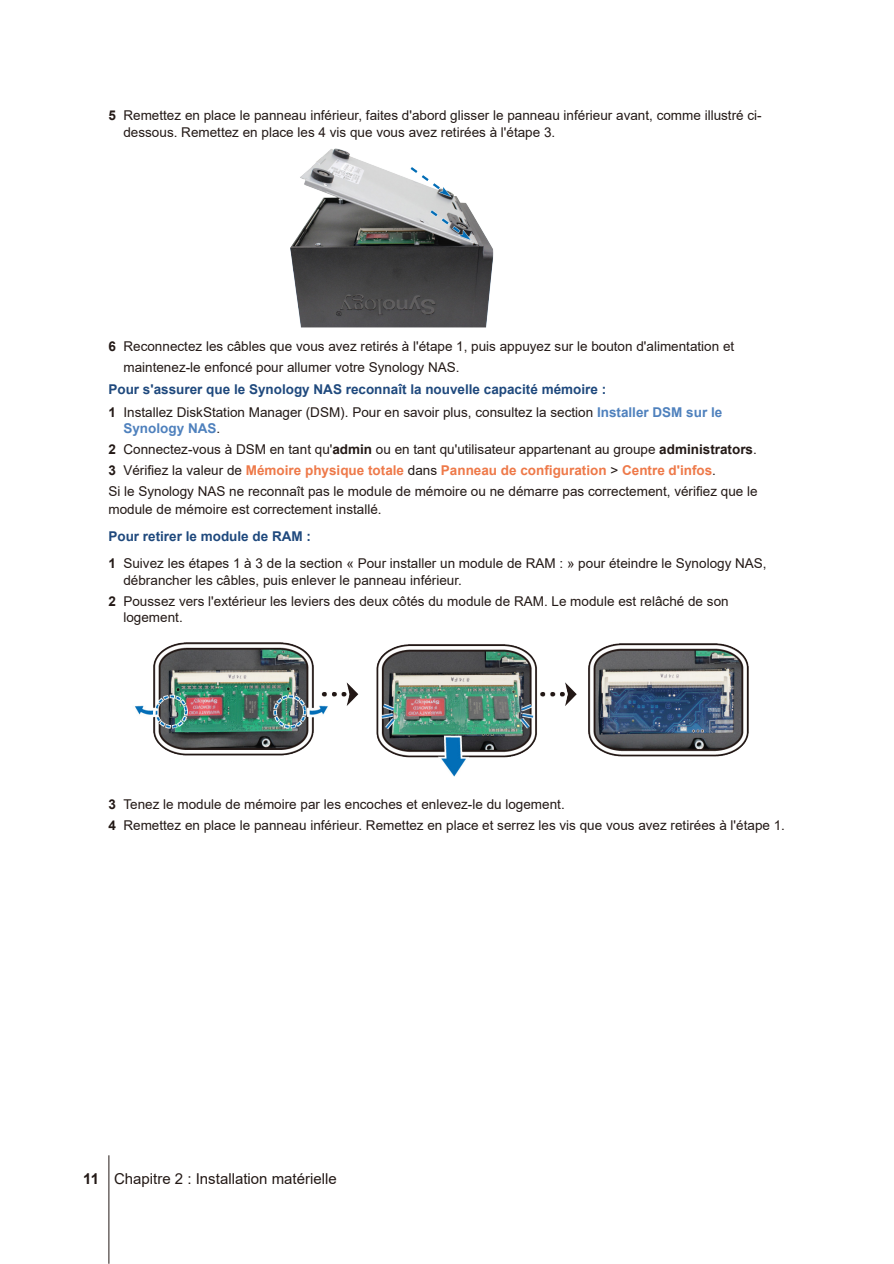
<style>
.page{position:relative;width:894px;height:1264px;background:#fff}
.page>*{position:absolute;margin:0;border:0;box-sizing:border-box;transform-origin:0 0}
.t1{font:15px "Arial";color:#231916}
.Body-sidebar{font:13.5px/16.5px "Arial";color:#231916}
.t2{font:700 13.5px "Arial";color:#ee7949}
.Task-N-sidebar{font:700 13.5px "Arial";color:#1f497d}
.Body-sidebar-2{font:700 13.5px "Arial";color:#1f497d}
.s1{font-weight:700}
.s2{font-weight:700;color:#4f81bd}
.s3{color:#231916}
.s4{font-weight:400;color:#231916}
</style>
<div class="page">
<hr style="left:108px;top:1155px;width:1px;height:108px;background:#231916">
<img style="left:290px;top:148px;width:204px;height:180px">
<img style="left:135px;top:642px;width:614px;height:135px">
<p class="Body-sidebar" style="left:123px;top:107px;width:640px;text-indent:-15px"><span class="s1">5</span> Remettez en place le panneau inférieur, faites d'abord glisser le panneau inférieur avant, comme illustré ci&shy;dessous. Remettez en place les 4 vis que vous avez retirées à l'étape 3.</p>
<p class="Body-sidebar" style="left:123px;top:336px;width:612px;line-height:21.3px;text-indent:-15px"><span class="s1">6</span> Reconnectez les câbles que vous avez retirés à l'étape 1, puis appuyez sur le bouton d'alimentation et maintenez-le enfoncé pour allumer votre Synology NAS.</p>
<p class="Task-N-sidebar" style="left:108px;top:380px;width:499px">Pour s'assurer que le Synology NAS reconnaît la nouvelle capacité mémoire :</p>
<p class="Body-sidebar" style="left:123px;top:404px;width:600px;text-indent:-15px"><span class="s1">1</span> Installez DiskStation Manager (DSM). Pour en savoir plus, consultez la section <span class="s2">Installer DSM sur le<br>Synology NAS</span>.</p>
<p class="Body-sidebar" style="left:108px;top:441px;width:650px"><span class="s1">2</span> Connectez-vous à DSM en tant qu'<span class="s1">admin</span> ou en tant qu'utilisateur appartenant au groupe <span class="s1">administrators</span>.</p>
<p class="t2" style="left:108px;top:461px;width:609px"><span class="s3">3</span> <span class="s4">Vérifiez la valeur de</span> Mémoire physique totale <span class="s4">dans</span> Panneau de configuration <span class="s4">&gt;</span> Centre d'infos<span class="s4">.</span></p>
<p class="Body-sidebar" style="left:108px;top:482px;width:651px;line-height:18px">Si le Synology NAS ne reconnaît pas le module de mémoire ou ne démarre pas correctement, vérifiez que le module de mémoire est correctement installé.</p>
<p class="Body-sidebar-2" style="left:108px;top:527px;width:204px">Pour retirer le module de RAM :</p>
<p class="Body-sidebar" style="left:123px;top:555px;width:645px;text-indent:-15px"><span class="s1">1</span> Suivez les étapes 1 à 3 de la section « Pour installer un module de RAM : » pour éteindre le Synology NAS, débrancher les câbles, puis enlever le panneau inférieur.</p>
<p class="Body-sidebar" style="left:123px;top:593px;width:607px;text-indent:-15px"><span class="s1">2</span> Poussez vers l'extérieur les leviers des deux côtés du module de RAM. Le module est relâché de son logement.</p>
<p class="Body-sidebar" style="left:108px;top:796px;width:458px"><span class="s1">3</span> Tenez le module de mémoire par les encoches et enlevez-le du logement.</p>
<p class="Body-sidebar" style="left:108px;top:817px;width:678px"><span class="s1">4</span> Remettez en place le panneau inférieur. Remettez en place et serrez les vis que vous avez retirées à l'étape 1.</p>
<p class="t1" style="left:83px;top:1168px;width:255px"><span class="s1">11</span> Chapitre 2 : Installation matérielle</p>
</div>
